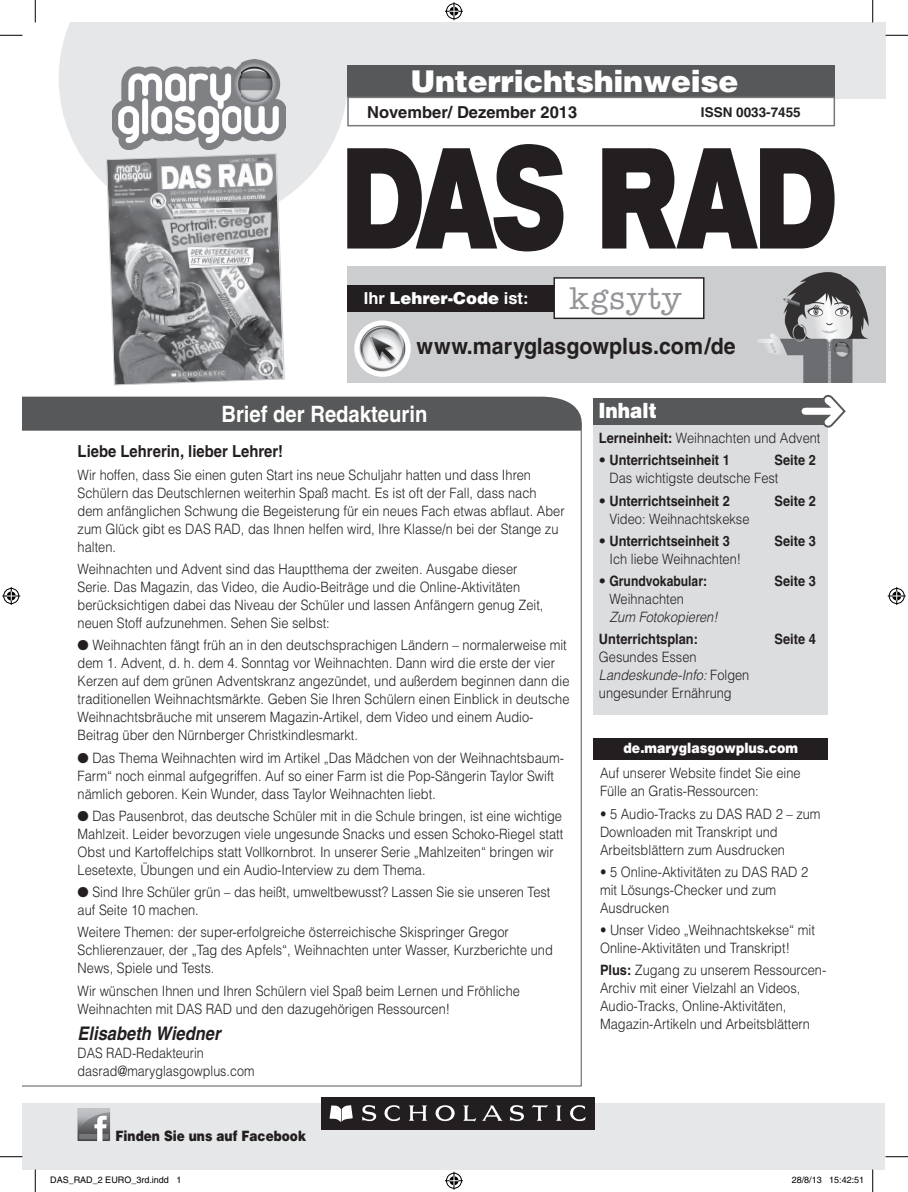
<style>
.page{position:relative;width:908px;height:1192px;background:#fff}
.page>*{position:absolute;margin:0;border:0;box-sizing:border-box;transform-origin:0 0}
.t1{font:500 31.35px "American Typewriter";letter-spacing:.04em;color:#939598}
.t2{font:900 30px "Helvetica";letter-spacing:-.01em;color:#fff}
.t3{font:700 22.5px "Helvetica";color:#231f20;scale:.95 1}
.t4{font:700 22.5px "Helvetica";color:#fff;scale:.9 1}
.t5{font:900 21px "Helvetica";color:#fff;scale:.88 1}
.t6{font:italic 700 18.75px "Helvetica";color:#231f20;scale:.88 1}
.t7{font:700 16.5px "Helvetica";color:#231f20;scale:.9 1}
.t8{font:700 16.5px "Helvetica";color:#231f20}
.t9{font:900 16.5px "Helvetica";color:#fff}
.t10{font:300 14.25px/18px "Helvetica";color:#231f20;scale:.9 1}
.t11{font:700 14.25px "Helvetica";color:#231f20;scale:.9 1}
.t12{font:300 14.25px/18px "Helvetica";color:#231f20;scale:.88 1}
.t13{font:900 14.25px "Helvetica";color:#231f20;scale:.85 1}
.t14{font:900 14.25px "Helvetica";color:#fff;scale:.88 1}
.t15{font:700 14.25px "Helvetica";color:#231f20;scale:.85 1}
.t16{font:italic 300 14.25px "Helvetica";color:#231f20;scale:.9 1}
.t17{font:700 13.5px "Helvetica";color:#231f20}
.t18{font:9px "Helvetica";color:#000}
.s1{font-weight:700}
.s2{font-weight:300}
.s3{font-style:italic}
</style>
<div class="page">
<div style="left:23px;top:1102px;width:862px;height:67px;background:#e6e7e9"></div>
<div style="left:301px;top:23px;width:584px;height:76px;background:#e6e7e9"></div>
<svg style="left:59px;top:23px;width:289px;height:174px;fill:#e6e7e9"></svg>
<div style="left:347px;top:65px;width:488px;height:32px;background:#57585a"></div>
<img style="left:112px;top:59px;width:173px;height:90px">
<div style="left:347px;top:97px;width:488px;height:29px;background:#fff;border:2px solid #76787b"></div>
<div style="left:321px;top:1096px;width:273px;height:32px;background:#231f20"></div>
<svg style="left:329px;top:1105px;width:24px;height:16px"></svg>
<svg style="left:362px;top:1105px;width:14px;height:15px"></svg>
<svg style="left:384px;top:1105px;width:16px;height:15px"></svg>
<svg style="left:409px;top:1105px;width:18px;height:15px"></svg>
<svg style="left:463px;top:1105px;width:13px;height:16px"></svg>
<svg style="left:510px;top:1105px;width:14px;height:15px"></svg>
<svg style="left:531px;top:1105px;width:17px;height:15px"></svg>
<svg style="left:556px;top:1105px;width:5px;height:15px"></svg>
<svg style="left:570px;top:1105px;width:15px;height:15px"></svg>
<svg style="left:435px;top:1105px;width:19px;height:15px"></svg>
<svg style="left:483px;top:1105px;width:19px;height:15px"></svg>
<div style="left:347px;top:266px;width:538px;height:116px;background:#cccdcf"></div>
<div style="left:354px;top:320px;width:57px;height:57px;background:#fff;border-radius:50%"></div>
<img style="left:358px;top:324px;width:49px;height:49px">
<img style="left:757px;top:272px;width:112px;height:110px">
<svg style="left:347px;top:144px;width:217px;height:107px"></svg>
<svg style="left:602px;top:148px;width:232px;height:101px"></svg>
<svg style="left:106px;top:153px;width:179px;height:232px;background:#999a9d"></svg>
<div style="left:23px;top:396px;width:558px;height:34px;background:#57585a"></div>
<div style="left:593px;top:415px;width:234px;height:299px;background:#dcdddf"></div>
<div style="left:593px;top:738px;width:234px;height:22px;background:#231f20"></div>
<div style="left:592px;top:397px;width:234px;height:27px;background:#57585a"></div>
<svg style="left:798px;top:394px;width:48px;height:34px"></svg>
<div style="left:347px;top:286px;width:284px;height:26px;background:#231f20"></div>
<div style="left:554px;top:278px;width:149px;height:40px;background:#fff"></div>
<div style="left:553px;top:277px;width:151px;height:42px;border:1px solid #231f20"></div>
<img style="left:77px;top:1108px;width:33px;height:32px">
<svg style="left:0;top:35px;width:22px;height:1px"></svg>
<svg style="left:885px;top:35px;width:23px;height:1px"></svg>
<svg style="left:0;top:1156px;width:22px;height:1px"></svg>
<svg style="left:885px;top:1156px;width:23px;height:1px"></svg>
<svg style="left:35px;top:0;width:1px;height:22px"></svg>
<svg style="left:35px;top:1169px;width:1px;height:22px"></svg>
<svg style="left:872px;top:0;width:1px;height:22px"></svg>
<svg style="left:872px;top:1169px;width:1px;height:22px"></svg>
<svg style="left:445px;top:2px;width:18px;height:18px"></svg>
<svg style="left:445px;top:1171px;width:18px;height:18px"></svg>
<svg style="left:2px;top:587px;width:18px;height:18px"></svg>
<svg style="left:887px;top:587px;width:18px;height:18px"></svg>
<h2 class="t2" style="left:410px;top:61px;width:329px">Unterrichtshinweise</h2>
<p class="t8" style="left:367px;top:102px;width:211px">November/ Dezember 2013</p>
<p class="t17" style="left:701px;top:104px;width:101px">ISSN 0033-7455</p>
<p class="t9" style="left:364px;top:287px;width:166px"><span class="s1">Ihr</span> Lehrer-Code <span class="s1">ist:</span></p>
<h1 class="t1" style="left:569px;top:280px;width:114px">kgsyty</h1>
<h3 class="t3" style="left:416px;top:332px;width:337px">www.maryglasgowplus.com/de</h3>
<h3 class="t4" style="left:221px;top:400px;width:230px">Brief der Redakteurin</h3>
<p class="t7" style="left:78px;top:441px;width:230px">Liebe Lehrerin, lieber Lehrer!</p>
<p class="t10" style="left:78px;top:465px;width:542px">Wir hoffen, dass Sie einen guten Start ins neue Schuljahr hatten und dass Ihren Schülern das Deutschlernen weiterhin Spaß macht. Es ist oft der Fall, dass nach dem anfänglichen Schwung die Begeisterung für ein neues Fach etwas abflaut. Aber zum Glück gibt es DAS RAD, das Ihnen helfen wird, Ihre Klasse/n bei der Stange zu halten.</p>
<p class="t10" style="left:78px;top:559px;width:519px">Weihnachten und Advent sind das Hauptthema der zweiten. Ausgabe dieser Serie. Das Magazin, das Video, die Audio-Beiträge und die Online-Aktivitäten berücksichtigen dabei das Niveau der Schüler und lassen Anfängern genug Zeit, neuen Stoff aufzunehmen. Sehen Sie selbst:</p>
<p class="t10" style="left:78px;top:635px;width:548px">● Weihnachten fängt früh an in den deutschsprachigen Ländern – normalerweise mit dem 1. Advent, d. h. dem 4. Sonntag vor Weihnachten. Dann wird die erste der vier Kerzen auf dem grünen Adventskranz angezündet, und außerdem beginnen dann die traditionellen Weihnachtsmärkte. Geben Sie Ihren Schülern einen Einblick in deutsche Weihnachtsbräuche mit unserem Magazin-Artikel, dem Video und einem Audio-Beitrag über den Nürnberger Christkindlesmarkt.</p>
<p class="t10" style="left:78px;top:747px;width:542px">● Das Thema Weihnachten wird im Artikel „Das Mädchen von der Weihnachtsbaum-<br>Farm“ noch einmal aufgegriffen. Auf so einer Farm ist die Pop-Sängerin Taylor Swift nämlich geboren. Kein Wunder, dass Taylor Weihnachten liebt.</p>
<p class="t10" style="left:78px;top:806px;width:541px">● Das Pausenbrot, das deutsche Schüler mit in die Schule bringen, ist eine wichtige Mahlzeit. Leider bevorzugen viele ungesunde Snacks und essen Schoko-Riegel statt Obst und Kartoffelchips statt Vollkornbrot. In unserer Serie „Mahlzeiten“ bringen wir Lesetexte, Übungen und ein Audio-Interview zu dem Thema.</p>
<p class="t10" style="left:78px;top:882px;width:527px">● Sind Ihre Schüler grün – das heißt, umweltbewusst? Lassen Sie sie unseren Test auf Seite 10 machen.</p>
<p class="t10" style="left:78px;top:922px;width:529px">Weitere Themen: der super-erfolgreiche österreichische Skispringer Gregor<br>Schlierenzauer, der „Tag des Apfels“, Weihnachten unter Wasser, Kurzberichte und<br>News, Spiele und Tests.</p>
<p class="t10" style="left:78px;top:980px;width:493px">Wir wünschen Ihnen und Ihren Schülern viel Spaß beim Lernen und Fröhliche<br>Weihnachten mit DAS RAD und den dazugehörigen Ressourcen!</p>
<h3 class="t6" style="left:78px;top:1021px;width:164px">Elisabeth Wiedner</h3>
<p class="t12" style="left:78px;top:1043px;width:202px">DAS RAD-Redakteurin dasrad@maryglasgowplus.com</p>
<h3 class="t5" style="left:598px;top:396px;width:68px">Inhalt</h3>
<p class="t10" style="left:599px;top:428px;width:248px"><span class="s1">Lerneinheit:</span> Weihnachten und Advent</p>
<p class="t11" style="left:599px;top:451px;width:147px"><span class="s2">•</span> Unterrichtseinheit 1</p>
<p class="t11" style="left:774px;top:451px;width:47px">Seite 2</p>
<p class="t10" style="left:609px;top:468px;width:189px">Das wichtigste deutsche Fest</p>
<p class="t11" style="left:599px;top:491px;width:147px"><span class="s2">•</span> Unterrichtseinheit 2</p>
<p class="t11" style="left:774px;top:491px;width:47px">Seite 2</p>
<p class="t10" style="left:609px;top:509px;width:157px">Video: Weihnachtskekse</p>
<p class="t11" style="left:599px;top:532px;width:147px"><span class="s2">•</span> Unterrichtseinheit 3</p>
<p class="t11" style="left:774px;top:532px;width:47px">Seite 3</p>
<p class="t10" style="left:609px;top:549px;width:148px">Ich liebe Weihnachten!</p>
<p class="t15" style="left:599px;top:572px;width:129px"><span class="s2">•</span> Grundvokabular:</p>
<p class="t11" style="left:774px;top:572px;width:47px">Seite 3</p>
<p class="t10" style="left:609px;top:589px;width:84px">Weihnachten</p>
<p class="t16" style="left:609px;top:608px;width:122px">Zum Fotokopieren!</p>
<p class="t11" style="left:599px;top:630px;width:112px">Unterrichtsplan:</p>
<p class="t11" style="left:774px;top:630px;width:47px">Seite 4</p>
<p class="t10" style="left:599px;top:647px;width:169px">Gesundes Essen<br><span class="s3">Landeskunde-Info:</span> Folgen ungesunder Ernährung</p>
<p class="t14" style="left:623px;top:738px;width:200px">de.maryglasgowplus.com</p>
<p class="t10" style="left:600px;top:763px;width:224px">Auf unserer Website findet Sie eine<br>Fülle an Gratis-Ressourcen:</p>
<p class="t10" style="left:600px;top:803px;width:246px">• 5 Audio-Tracks zu DAS RAD 2 – zum<br>Downloaden mit Transkript und<br>Arbeitsblättern zum Ausdrucken</p>
<p class="t10" style="left:600px;top:862px;width:233px">• 5 Online-Aktivitäten zu DAS RAD 2 mit Lösungs-Checker und zum<br>Ausdrucken</p>
<p class="t10" style="left:600px;top:920px;width:240px">• Unser Video „Weihnachtskekse“ mit<br>Online-Aktivitäten und Transkript!</p>
<p class="t10" style="left:600px;top:960px;width:253px"><span class="s1">Plus:</span> Zugang zu unserem Ressourcen-Archiv mit einer Vielzahl an Videos, Audio-Tracks, Online-Aktivitäten, Magazin-Artikeln und Arbeitsblättern</p>
<p class="t13" style="left:115px;top:1126px;width:226px">Finden Sie uns auf Facebook</p>
<p class="t18" style="left:50px;top:1174px;width:133px">DAS_RAD_2 EURO_3rd.indd 1</p>
<p class="t18" style="left:791px;top:1174px;width:74px">28/8/13 15:42:51</p>
</div>
